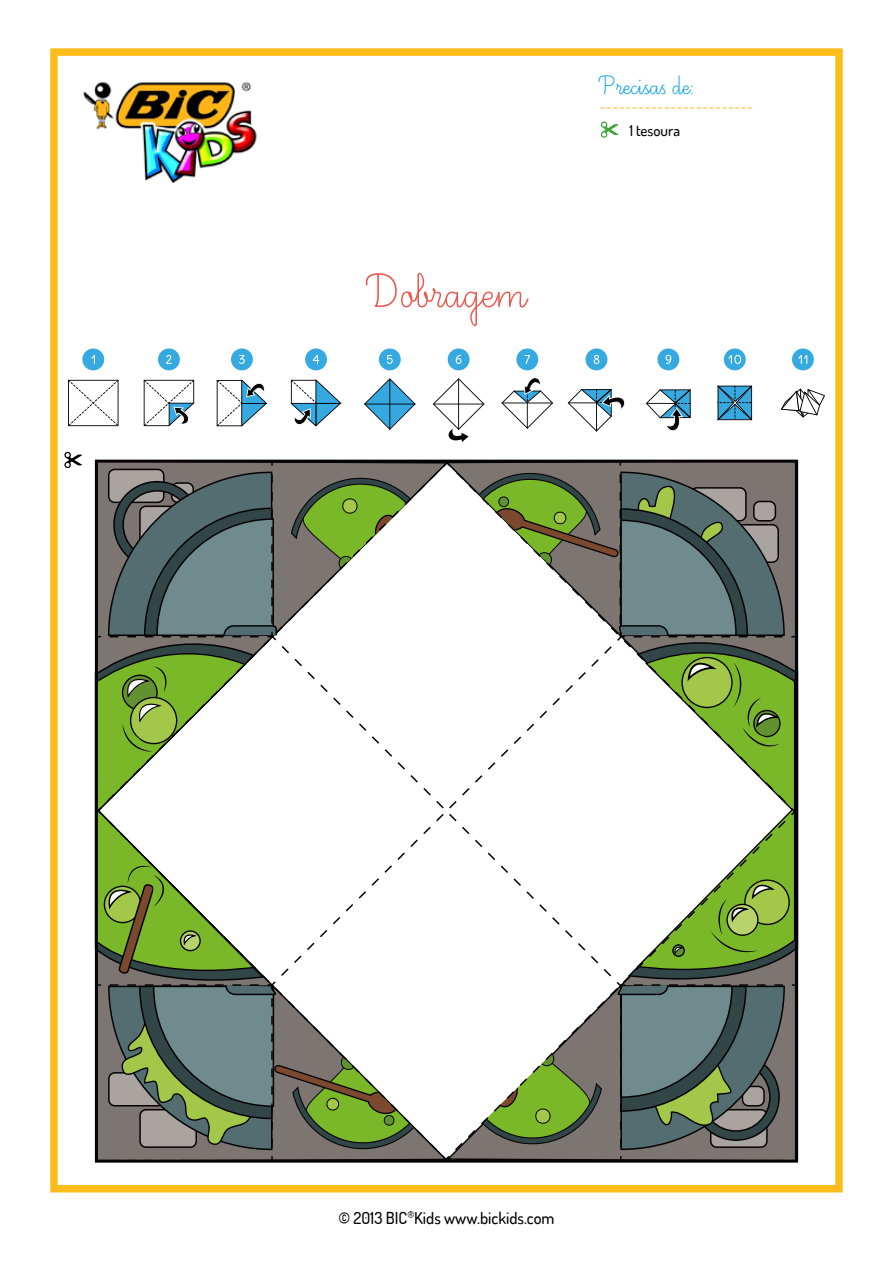
<style>
.page{position:relative;width:893px;height:1263px;background:#fff}
.page>*{position:absolute;margin:0;border:0;box-sizing:border-box;transform-origin:0 0}
.t1{font:60px "Ecriture A Romain Orne";color:#eb5850}
.t2{font:33px "Ecriture A Romain Orne";color:#009fe3}
.t3{font:18px "Minion Pro";color:#fcbd1b}
.t4{font:500 16.5px "Dosis";color:#000}
.t5{font:500 15px "Dosis";color:#000}
</style>
<div class="page">
<div style="left:50px;top:48px;width:793px;height:1144px;border:8px solid #fcbd1b"></div>
<img style="left:83px;top:82px;width:174px;height:101px">
<svg style="left:600px;top:121px;width:19px;height:17px"></svg>
<svg style="left:64px;top:452px;width:18px;height:16px"></svg>
<svg style="left:68px;top:380px;width:51px;height:46px"></svg>
<svg style="left:144px;top:380px;width:50px;height:46px"></svg>
<svg style="left:217px;top:380px;width:50px;height:46px"></svg>
<svg style="left:291px;top:379px;width:50px;height:47px"></svg>
<svg style="left:364px;top:378px;width:51px;height:52px"></svg>
<hr style="left:364px;top:404px;width:51px;height:1px;background:#000">
<hr style="left:389px;top:379px;width:1px;height:51px;background:#000">
<svg style="left:433px;top:378px;width:51px;height:64px"></svg>
<svg style="left:502px;top:377px;width:51px;height:52px"></svg>
<svg style="left:568px;top:389px;width:57px;height:42px"></svg>
<svg style="left:646px;top:389px;width:45px;height:42px"></svg>
<svg style="left:717px;top:386px;width:35px;height:34px"></svg>
<svg style="left:781px;top:389px;width:44px;height:28px"></svg>
<div style="left:82px;top:348px;width:22px;height:22px;background:#36a9e1;border-radius:50%"></div>
<svg style="left:92px;top:355px;width:3px;height:9px"></svg>
<div style="left:158px;top:348px;width:22px;height:22px;background:#36a9e1;border-radius:50%"></div>
<svg style="left:166px;top:355px;width:6px;height:9px"></svg>
<div style="left:231px;top:348px;width:22px;height:22px;background:#36a9e1;border-radius:50%"></div>
<svg style="left:239px;top:355px;width:6px;height:9px"></svg>
<div style="left:305px;top:348px;width:22px;height:22px;background:#36a9e1;border-radius:50%"></div>
<svg style="left:313px;top:355px;width:6px;height:9px"></svg>
<div style="left:379px;top:348px;width:22px;height:22px;background:#36a9e1;border-radius:50%"></div>
<svg style="left:387px;top:355px;width:6px;height:9px"></svg>
<div style="left:448px;top:348px;width:22px;height:22px;background:#36a9e1;border-radius:50%"></div>
<svg style="left:456px;top:355px;width:6px;height:9px"></svg>
<div style="left:516px;top:348px;width:22px;height:22px;background:#36a9e1;border-radius:50%"></div>
<svg style="left:524px;top:355px;width:6px;height:9px"></svg>
<div style="left:586px;top:348px;width:21px;height:22px;background:#36a9e1;border-radius:50%"></div>
<svg style="left:594px;top:355px;width:5px;height:9px"></svg>
<div style="left:657px;top:348px;width:22px;height:22px;background:#36a9e1;border-radius:50%"></div>
<svg style="left:665px;top:355px;width:6px;height:9px"></svg>
<div style="left:724px;top:348px;width:22px;height:22px;background:#36a9e1;border-radius:50%"></div>
<svg style="left:728px;top:355px;width:13px;height:9px"></svg>
<div style="left:792px;top:348px;width:22px;height:22px;background:#36a9e1;border-radius:50%"></div>
<svg style="left:798px;top:355px;width:9px;height:9px"></svg>
<svg style="left:94px;top:632px;width:13px;height:351px;background:#85ab52"></svg>
<svg style="left:782px;top:642px;width:12px;height:338px;background:#75a13a"></svg>
<svg style="left:745px;top:880px;width:44px;height:44px"></svg>
<svg style="left:441px;top:1154px;width:10px;height:4px"></svg>
<svg style="left:102px;top:815px;width:336px;height:337px"></svg>
<svg style="left:99px;top:805px;width:4px;height:11px"></svg>
<svg style="left:106px;top:467px;width:337px;height:336px"></svg>
<svg style="left:442px;top:464px;width:10px;height:4px"></svg>
<svg style="left:454px;top:470px;width:336px;height:337px"></svg>
<svg style="left:789px;top:806px;width:5px;height:11px"></svg>
<svg style="left:450px;top:819px;width:337px;height:336px"></svg>
<svg style="left:280px;top:644px;width:336px;height:337px"></svg>
<svg style="left:99px;top:464px;width:180px;height:178px;background:#606f70"></svg>
<svg style="left:99px;top:980px;width:332px;height:178px"></svg>
<svg style="left:462px;top:464px;width:332px;height:178px"></svg>
<svg style="left:614px;top:980px;width:180px;height:178px;background:#64736d"></svg>
<div style="left:95px;top:460px;width:703px;height:702px;border:3px solid #050304"></div>
<h1 class="t1" style="left:367px;top:262px;width:160px">Dobragem</h1>
<h2 class="t2" style="left:600px;top:69px;width:96px">Precisas de:</h2>
<p class="t3" style="left:600px;top:94px;width:155px">------------------------</p>
<p class="t5" style="left:629px;top:121px;width:52px">1 tesoura</p>
<p class="t4" style="left:338px;top:1207px;width:218px">© 2013 BIC<sup>®</sup>Kids www.bickids.com</p>
</div>
